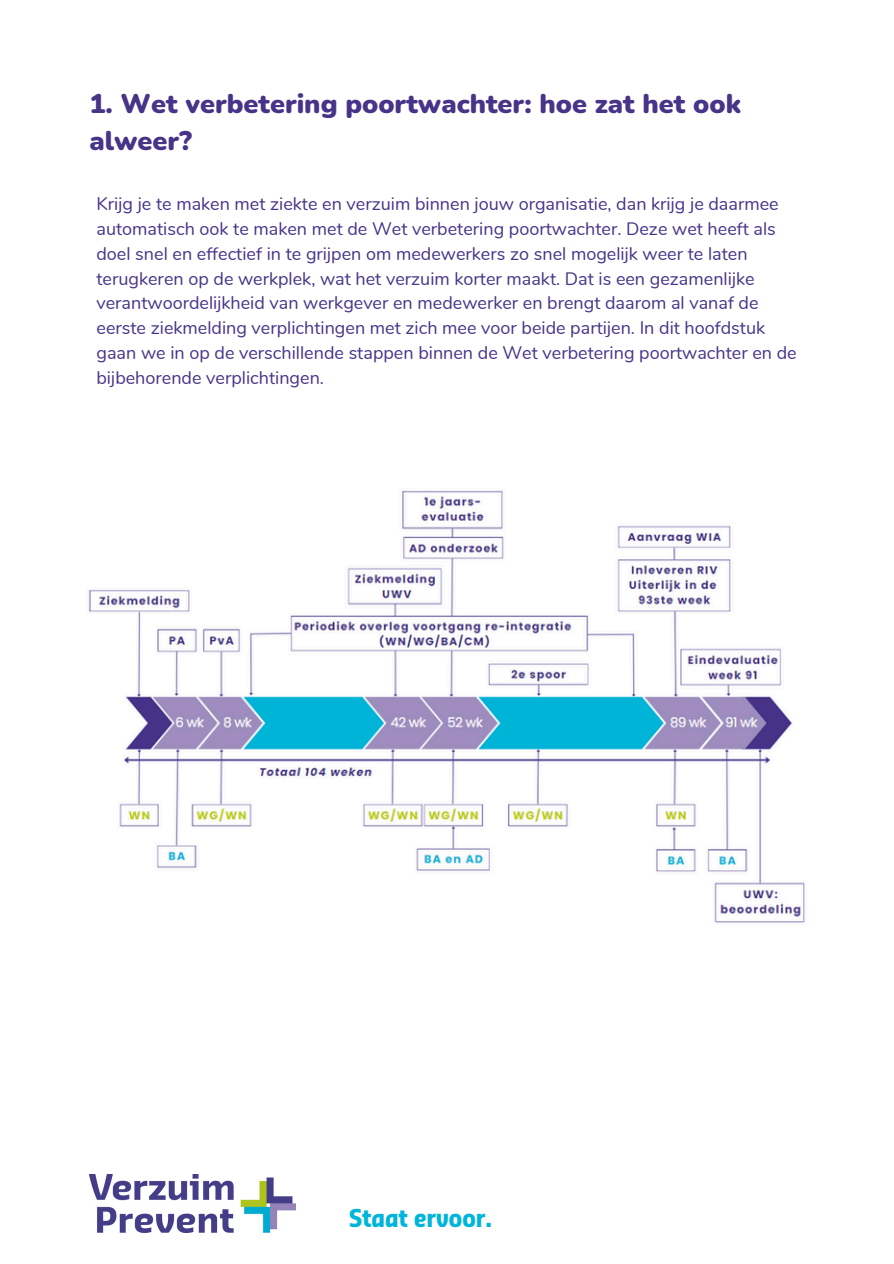
<style>
.page{position:relative;width:894px;height:1264px;background:#fff}
.page>*{position:absolute;margin:0;border:0;box-sizing:border-box;transform-origin:0 0}
.t1{font:900 27px/37.2px "Nunito";color:#473489}
.t2{font:700 24px "Sansa Con Pro";color:#00b5da}
.t3{font:18px/24.8px "Nunito";color:#473489}
</style>
<div class="page">
<img style="left:89px;top:1174px;width:206px;height:58px">
<img style="left:88px;top:490px;width:717px;height:433px">
<h1 class="t1" style="left:89px;top:85px;width:653px">1. Wet verbetering poortwachter: hoe zat het ook alweer?</h1>
<h3 class="t3" style="left:96px;top:192px;width:701px">Krijg je te maken met ziekte en verzuim binnen jouw organisatie, dan krijg je daarmee automatisch ook te maken met de Wet verbetering poortwachter. Deze wet heeft als doel snel en effectief in te grijpen om medewerkers zo snel mogelijk weer te laten terugkeren op de werkplek, wat het verzuim korter maakt. Dat is een gezamenlijke verantwoordelijkheid van werkgever en medewerker en brengt daarom al vanaf de eerste ziekmelding verplichtingen met zich mee voor beide partijen. In dit hoofdstuk gaan we in op de verschillende stappen binnen de Wet verbetering poortwachter en de bijbehorende verplichtingen.</h3>
<p class="t2" style="left:349px;top:1207px;width:145px">Staat ervoor.</p>
</div>
